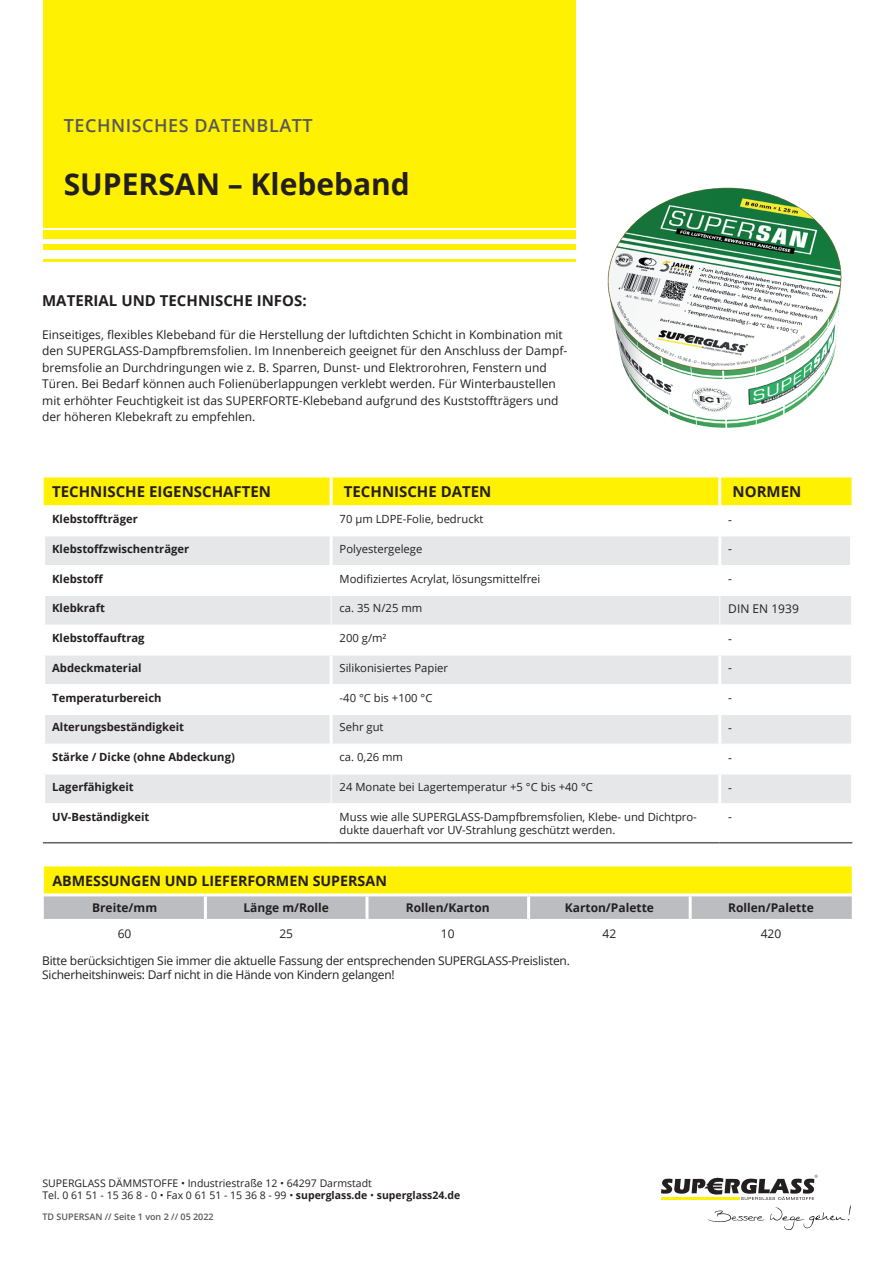
<style>
.page{position:relative;width:893px;height:1263px;background:#fff}
.page>*{position:absolute;margin:0;border:0;box-sizing:border-box;transform-origin:0 0}
.t1{font:700 30px "Open Sans";color:#231f20}
.t2{font:600 18px "Open Sans";letter-spacing:.03em;color:#57585a}
.t3{font:700 15px "Open Sans";color:#231f20}
.t4{font:700 14.25px "Open Sans";color:#231f20}
.t5{font:12px/16.5px "Open Sans";color:#231f20}
.t6{font:12px/14.4px "Open Sans";letter-spacing:-.02em;color:#231f20}
.t7{font:700 12px "Open Sans";color:#231f20}
.t8{font:11.25px/13.5px "Open Sans";color:#231f20}
.t9{font:700 11.25px "Open Sans";color:#231f20}
.t10{font:10.5px/12.6px "Open Sans";color:#231f20}
.t11{font:600 9px "Open Sans";color:#57585a}
.s1{font-weight:700}
</style>
<div class="page">
<svg style="left:661px;top:1175px;width:189px;height:55px"></svg>
<div style="left:43px;top:0;width:532px;height:228px;background:#fff101"></div>
<div style="left:43px;top:245px;width:532px;height:5px;background:#fff101"></div>
<div style="left:43px;top:231px;width:532px;height:8px;background:#fff101"></div>
<hr style="left:43px;top:259px;width:532px;height:2px;background:#fff101">
<svg style="left:45px;top:536px;width:806px;height:267px;fill:#e6e7e9"></svg>
<svg style="left:43px;top:477px;width:809px;height:29px;background:#fff10e"></svg>
<hr style="left:330px;top:566px;width:2px;height:28px;background:#fff">
<hr style="left:330px;top:625px;width:2px;height:29px;background:#fff">
<hr style="left:330px;top:685px;width:2px;height:28px;background:#fff">
<svg style="left:719px;top:685px;width:1px;height:28px"></svg>
<hr style="left:330px;top:744px;width:2px;height:29px;background:#fff">
<svg style="left:719px;top:745px;width:1px;height:28px"></svg>
<hr style="left:330px;top:536px;width:3px;height:29px;background:#fff">
<hr style="left:718px;top:536px;width:3px;height:29px;background:#fff">
<hr style="left:850px;top:536px;width:3px;height:29px;background:#fff">
<hr style="left:42px;top:565px;width:289px;height:1px;background:#fff">
<hr style="left:331px;top:565px;width:389px;height:1px;background:#fff">
<hr style="left:720px;top:565px;width:133px;height:1px;background:#fff">
<hr style="left:43px;top:594px;width:288px;height:2px;background:#fff">
<hr style="left:331px;top:594px;width:389px;height:2px;background:#fff">
<hr style="left:720px;top:594px;width:132px;height:2px;background:#fff">
<svg style="left:331px;top:596px;width:1px;height:29px"></svg>
<svg style="left:719px;top:566px;width:1px;height:88px"></svg>
<hr style="left:42px;top:625px;width:289px;height:1px;background:#fff">
<hr style="left:331px;top:625px;width:389px;height:1px;background:#fff">
<hr style="left:720px;top:625px;width:132px;height:1px;background:#fff">
<hr style="left:43px;top:654px;width:288px;height:1px;background:#fff">
<hr style="left:42px;top:684px;width:289px;height:1px;background:#fff">
<hr style="left:330px;top:655px;width:3px;height:29px;background:#fff">
<hr style="left:331px;top:654px;width:389px;height:1px;background:#fff">
<hr style="left:331px;top:684px;width:389px;height:1px;background:#fff">
<hr style="left:718px;top:655px;width:3px;height:29px;background:#fff">
<hr style="left:720px;top:654px;width:132px;height:1px;background:#fff">
<hr style="left:720px;top:684px;width:132px;height:1px;background:#fff">
<hr style="left:43px;top:713px;width:288px;height:2px;background:#fff">
<hr style="left:42px;top:744px;width:289px;height:1px;background:#fff">
<hr style="left:330px;top:715px;width:3px;height:29px;background:#fff">
<hr style="left:331px;top:713px;width:389px;height:2px;background:#fff">
<hr style="left:331px;top:744px;width:389px;height:1px;background:#fff">
<hr style="left:331px;top:773px;width:389px;height:2px;background:#fff">
<hr style="left:43px;top:773px;width:288px;height:2px;background:#fff">
<svg style="left:331px;top:775px;width:1px;height:28px"></svg>
<hr style="left:718px;top:775px;width:3px;height:28px;background:#fff">
<hr style="left:720px;top:773px;width:132px;height:2px;background:#fff">
<hr style="left:718px;top:715px;width:3px;height:29px;background:#fff">
<hr style="left:720px;top:713px;width:132px;height:2px;background:#fff">
<hr style="left:720px;top:744px;width:132px;height:1px;background:#fff">
<hr style="left:43px;top:842px;width:288px;height:1px;background:#636366">
<hr style="left:331px;top:842px;width:389px;height:1px;background:#636366">
<hr style="left:720px;top:842px;width:132px;height:1px;background:#636366">
<img style="left:607px;top:187px;width:235px;height:241px">
<svg style="left:44px;top:866px;width:808px;height:53px;background:#e1da5b"></svg>
<hr style="left:204px;top:896px;width:3px;height:23px;background:#fff">
<hr style="left:365px;top:896px;width:3px;height:23px;background:#fff">
<hr style="left:527px;top:896px;width:3px;height:23px;background:#fff">
<hr style="left:689px;top:896px;width:3px;height:23px;background:#fff">
<hr style="left:44px;top:893px;width:161px;height:3px;background:#fff">
<hr style="left:205px;top:893px;width:162px;height:3px;background:#fff">
<hr style="left:367px;top:893px;width:162px;height:3px;background:#fff">
<hr style="left:529px;top:893px;width:161px;height:3px;background:#fff">
<hr style="left:690px;top:893px;width:162px;height:3px;background:#fff">
<h2 class="t2" style="left:64px;top:113px;width:250px">TECHNISCHES DATENBLATT</h2>
<h1 class="t1" style="left:64px;top:163px;width:348px">SUPERSAN – Klebeband</h1>
<p class="t3" style="left:42px;top:290px;width:266px">MATERIAL UND TECHNISCHE INFOS:</p>
<p class="t5" style="left:42px;top:326px;width:527px">Einseitiges, flexibles Klebeband für die Herstellung der luftdichten Schicht in Kombination mit den SUPERGLASS-Dampfbremsfolien. Im Innenbereich geeignet für den Anschluss der Dampf&shy;bremsfolie an Durchdringungen wie z. B. Sparren, Dunst- und Elektrorohren, Fenstern und Türen. Bei Bedarf können auch Folienüberlappungen verklebt werden. Für Winterbaustellen mit erhöhter Feuchtigkeit ist das SUPERFORTE-Klebeband aufgrund des Kuststoffträgers und der höheren Klebekraft zu empfehlen.</p>
<p class="t3" style="left:52px;top:481px;width:220px">TECHNISCHE EIGENSCHAFTEN</p>
<p class="t3" style="left:344px;top:481px;width:149px">TECHNISCHE DATEN</p>
<p class="t3" style="left:732px;top:481px;width:70px">NORMEN</p>
<p class="t9" style="left:52px;top:511px;width:87px">Klebstoffträger</p>
<p class="t8" style="left:340px;top:512px;width:145px">70 µm LDPE-Folie, bedruckt</p>
<p class="t5" style="left:728px;top:511px;width:5px">-</p>
<p class="t9" style="left:52px;top:541px;width:139px">Klebstoffzwischenträger</p>
<p class="t8" style="left:340px;top:542px;width:84px">Polyestergelege</p>
<p class="t5" style="left:728px;top:540px;width:5px">-</p>
<p class="t9" style="left:52px;top:571px;width:53px">Klebstoff</p>
<p class="t8" style="left:340px;top:571px;width:202px">Modifiziertes Acrylat, lösungsmittelfrei</p>
<p class="t5" style="left:728px;top:570px;width:5px">-</p>
<p class="t9" style="left:52px;top:600px;width:54px">Klebkraft</p>
<p class="t8" style="left:340px;top:601px;width:84px">ca. 35 N/25 mm</p>
<p class="t5" style="left:728px;top:600px;width:72px">DIN EN 1939</p>
<p class="t9" style="left:52px;top:630px;width:94px">Klebstoffauftrag</p>
<p class="t8" style="left:340px;top:631px;width:48px">200 g/m²</p>
<p class="t5" style="left:728px;top:630px;width:5px">-</p>
<p class="t9" style="left:52px;top:660px;width:91px">Abdeckmaterial</p>
<p class="t8" style="left:340px;top:661px;width:110px">Silikonisiertes Papier</p>
<p class="t5" style="left:728px;top:659px;width:5px">-</p>
<p class="t9" style="left:52px;top:690px;width:111px">Temperaturbereich</p>
<p class="t8" style="left:340px;top:690px;width:94px">-40 °C bis +100 °C</p>
<p class="t5" style="left:728px;top:689px;width:5px">-</p>
<p class="t9" style="left:52px;top:719px;width:133px">Alterungsbeständigkeit</p>
<p class="t8" style="left:340px;top:720px;width:45px">Sehr gut</p>
<p class="t5" style="left:728px;top:719px;width:5px">-</p>
<p class="t9" style="left:52px;top:749px;width:184px">Stärke / Dicke (ohne Abdeckung)</p>
<p class="t8" style="left:340px;top:750px;width:65px">ca. 0,26 mm</p>
<p class="t5" style="left:728px;top:749px;width:5px">-</p>
<p class="t9" style="left:52px;top:779px;width:83px">Lagerfähigkeit</p>
<p class="t8" style="left:340px;top:780px;width:255px">24 Monate bei Lagertemperatur +5 °C bis +40 °C</p>
<p class="t5" style="left:728px;top:779px;width:5px">-</p>
<p class="t9" style="left:52px;top:809px;width:99px">UV-Beständigkeit</p>
<p class="t8" style="left:340px;top:810px;width:359px">Muss wie alle SUPERGLASS-Dampfbremsfolien, Klebe- und Dichtpro&shy;dukte dauerhaft vor UV-Strahlung geschützt werden.</p>
<p class="t5" style="left:728px;top:808px;width:5px">-</p>
<p class="t4" style="left:52px;top:871px;width:336px">ABMESSUNGEN UND LIEFERFORMEN SUPERSAN</p>
<p class="t7" style="left:92px;top:899px;width:67px">Breite/mm</p>
<p class="t7" style="left:243px;top:899px;width:87px">Länge m/Rolle</p>
<p class="t7" style="left:406px;top:899px;width:85px">Rollen/Karton</p>
<p class="t7" style="left:565px;top:899px;width:91px">Karton/Palette</p>
<p class="t7" style="left:728px;top:899px;width:87px">Rollen/Palette</p>
<p class="t5" style="left:118px;top:925px;width:15px">60</p>
<p class="t5" style="left:279px;top:925px;width:15px">25</p>
<p class="t5" style="left:441px;top:925px;width:15px">10</p>
<p class="t5" style="left:603px;top:925px;width:15px">42</p>
<p class="t5" style="left:761px;top:925px;width:22px">420</p>
<p class="t6" style="left:42px;top:953px;width:529px">Bitte berücksichtigen Sie immer die aktuelle Fassung der entsprechenden SUPERGLASS-Preislisten.<br>Sicherheitshinweis: Darf nicht in die Hände von Kindern gelangen!</p>
<p class="t10" style="left:43px;top:1176px;width:419px">SUPERGLASS DÄMMSTOFFE • Industriestraße 12 • 64297 Darmstadt<br>Tel. 0 61 51 - 15 36 8 - 0 • Fax 0 61 51 - 15 36 8 - 99 • <span class="s1">superglass.de</span> • <span class="s1">superglass24.de</span></p>
<p class="t11" style="left:43px;top:1210px;width:173px">TD SUPERSAN // Seite 1 von 2 // 05 2022</p>
</div>
